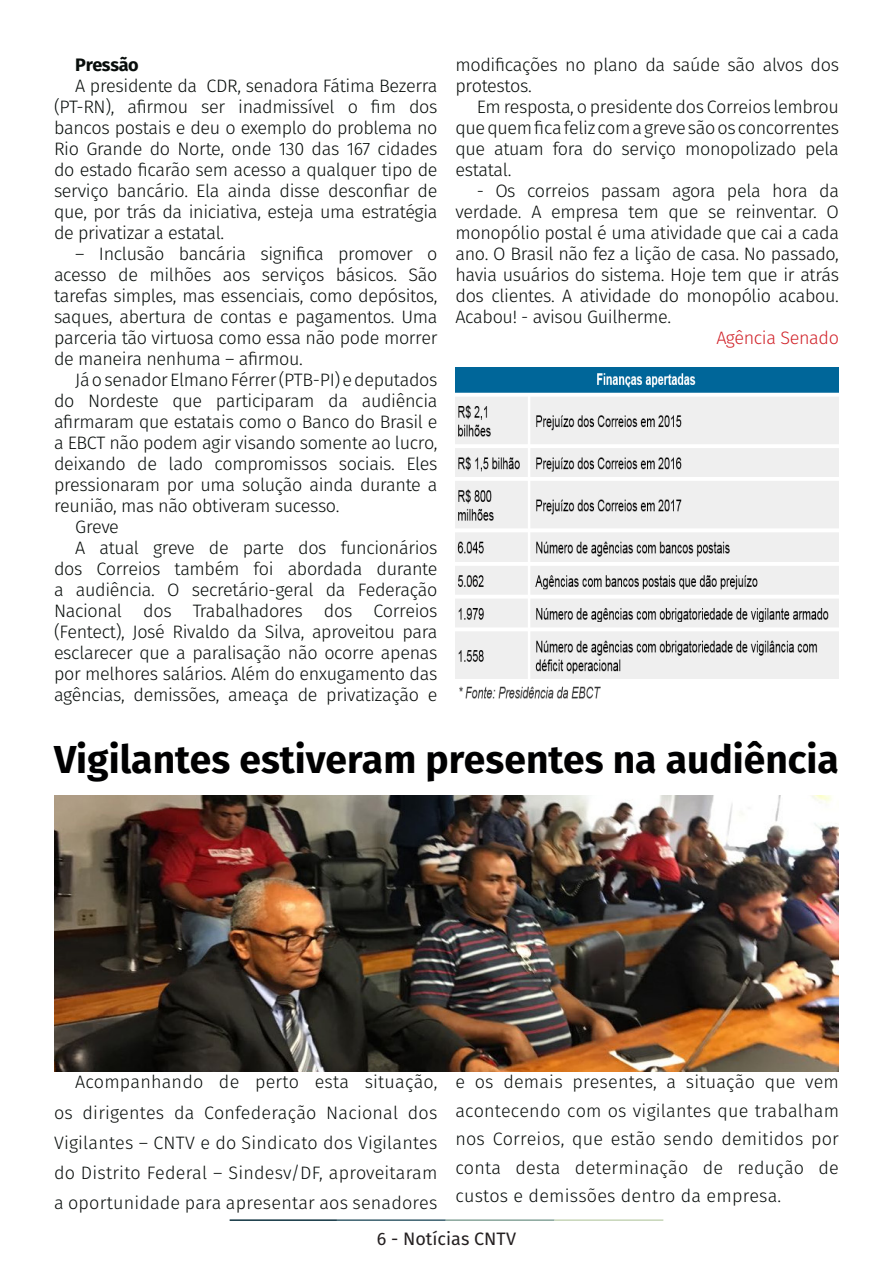
<style>
.page{position:relative;width:893px;height:1263px;background:#fff}
.page>*{position:absolute;margin:0;border:0;box-sizing:border-box;transform-origin:0 0}
.t1{font:700 39px "Fira Sans";color:#000001}
.t2{font:300 18px/21px "Fira Sans";letter-spacing:-.02em;color:#080d0b;text-align:justify}
.t3{font:18px "Fira Sans";color:#231f20}
.t4{font:300 18px "Fira Sans";letter-spacing:-.02em;color:#d1232a}
.t5{font:700 18px "Fira Sans";letter-spacing:-.02em;color:#080d0b}
</style>
<div class="page">
<hr style="left:230px;top:1219px;width:107px;height:2px;background:#0e323f">
<hr style="left:337px;top:1219px;width:109px;height:2px;background:#3a5f6d">
<hr style="left:446px;top:1219px;width:109px;height:2px;background:#87a59a">
<hr style="left:555px;top:1219px;width:108px;height:2px;background:#c6d5b7">
<img style="left:455px;top:368px;width:384px;height:331px">
<img style="left:54px;top:795px;width:784px;height:276px">
<p class="t5" style="left:75px;top:49px;width:65px">Pressão</p>
<p class="t2" style="left:54px;top:75px;width:385px;text-indent:21px">A presidente da CDR, senadora Fátima Bezerra (PT-RN), afirmou ser inadmissível o fim dos bancos postais e deu o exemplo do problema no Rio Grande do Norte, onde 130 das 167 cidades do estado ficarão sem acesso a qualquer tipo de serviço bancário. Ela ainda disse desconfiar de que, por trás da iniciativa, esteja uma estratégia de privatizar a estatal.</p>
<p class="t2" style="left:54px;top:243px;width:385px;text-indent:21px">– Inclusão bancária significa promover o acesso de milhões aos serviços básicos. São tarefas simples, mas essenciais, como depósitos, saques, abertura de contas e pagamentos. Uma parceria tão virtuosa como essa não pode morrer de maneira nenhuma – afirmou.</p>
<p class="t2" style="left:54px;top:369px;width:385px;text-indent:21px">Já o senador Elmano Férrer (PTB-PI) e deputados do Nordeste que participaram da audiência afirmaram que estatais como o Banco do Brasil e a EBCT não podem agir visando somente ao lucro, deixando de lado compromissos sociais. Eles pressionaram por uma solução ainda durante a reunião, mas não obtiveram sucesso.</p>
<p class="t2" style="left:75px;top:516px;width:45px">Greve</p>
<p class="t2" style="left:54px;top:537px;width:385px;text-indent:21px">A atual greve de parte dos funcionários dos Correios também foi abordada durante a audiência. O secretário-geral da Federação Nacional dos Trabalhadores dos Correios (Fentect), José Rivaldo da Silva, aproveitou para esclarecer que a paralisação não ocorre apenas por melhores salários. Além do enxugamento das agências, demissões, ameaça de privatização e</p>
<p class="t2" style="left:455px;top:54px;width:385px">modificações no plano da saúde são alvos dos protestos.</p>
<p class="t2" style="left:455px;top:96px;width:385px;text-indent:21px">Em resposta, o presidente dos Correios lembrou que quem fica feliz com a greve são os concorrentes que atuam fora do serviço monopolizado pela estatal.</p>
<p class="t2" style="left:455px;top:180px;width:385px;text-indent:21px">- Os correios passam agora pela hora da verdade. A empresa tem que se reinventar. O monopólio postal é uma atividade que cai a cada ano. O Brasil não fez a lição de casa. No passado, havia usuários do sistema. Hoje tem que ir atrás dos clientes. A atividade do monopólio acabou.<br>Acabou! - avisou Guilherme.</p>
<p class="t4" style="left:716px;top:325px;width:124px">Agência Senado</p>
<p class="t1" style="left:54px;top:727px;width:786px">Vigilantes estiveram presentes na audiência</p>
<p class="t2" style="left:54px;top:1067px;width:385px;line-height:30.2px;text-indent:21px">Acompanhando de perto esta situação, os dirigentes da Confederação Nacional dos Vigilantes – CNTV e do Sindicato dos Vigilantes do Distrito Federal – Sindesv/DF, aproveitaram a oportunidade para apresentar aos senadores</p>
<p class="t2" style="left:455px;top:1068px;width:385px;line-height:28.5px">e os demais presentes, a situação que vem acontecendo com os vigilantes que trabalham nos Correios, que estão sendo demitidos por conta desta determinação de redução de custos e demissões dentro da empresa.</p>
<p class="t3" style="left:377px;top:1225px;width:141px">6 - Notícias CNTV</p>
</div>
